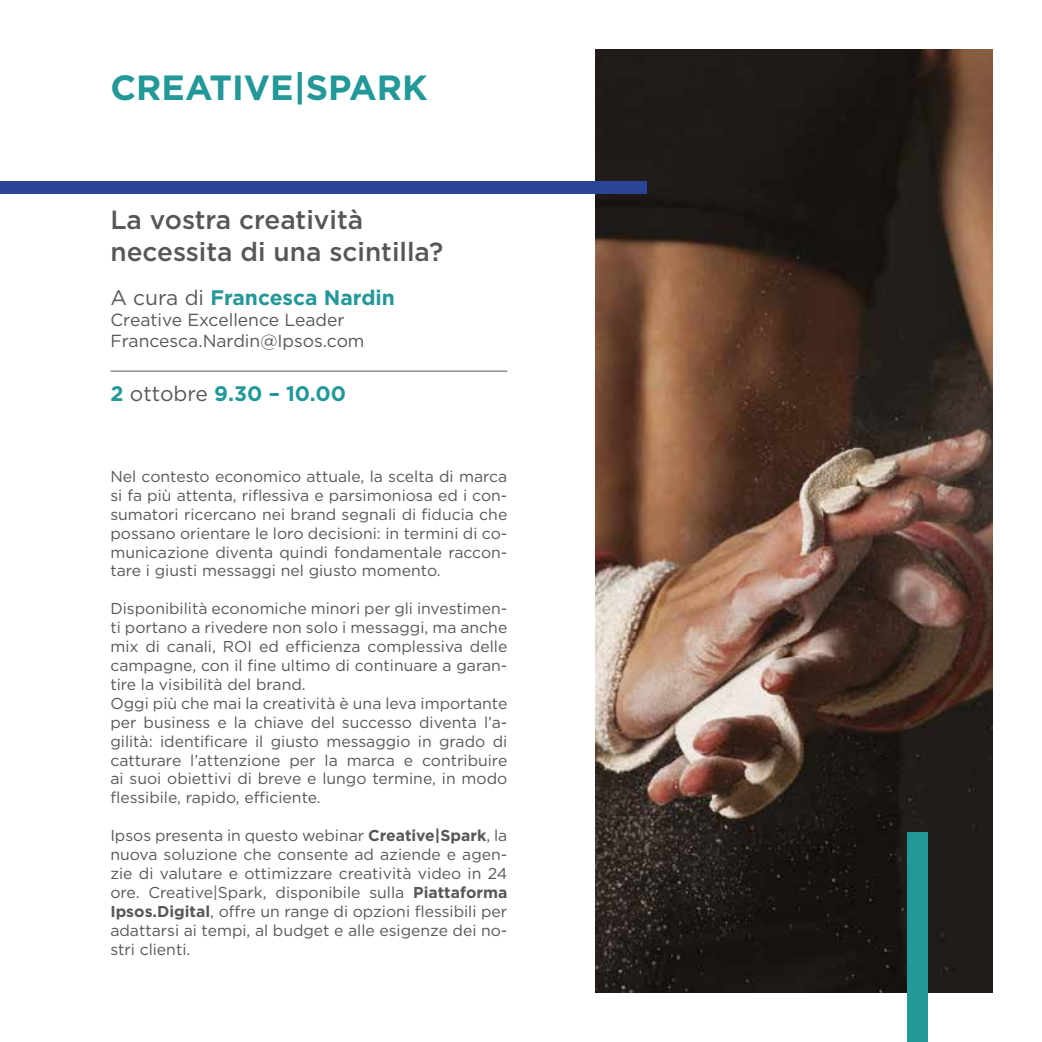
<style>
.page{position:relative;width:1042px;height:1042px;background:#fff}
.page>*{position:absolute;margin:0;border:0;box-sizing:border-box;transform-origin:0 0}
.t1{font:700 35px "Gotham";color:#239899}
.t2{font:500 26.25px/31.5px "Gotham";color:#575756}
.t3{font:700 21px "Gotham";color:#239899}
.t4{font:17.5px/21px "Gotham";color:#575756}
.t5{font:15.75px/18.9px "Gotham";color:#575756;text-align:justify}
.s1{font-weight:400;color:#575756}
.s2{font-weight:700}
</style>
<div class="page">
<img style="left:595px;top:50px;width:397px;height:942px">
<div style="left:0;top:181px;width:646px;height:13px;background:#2a4597"></div>
<div style="left:907px;top:832px;width:21px;height:210px;background:#239899"></div>
<hr style="left:110px;top:371px;width:397px;height:1px;background:#575756">
<h1 class="t1" style="left:110px;top:67px;width:319px">CREATIVE|SPARK</h1>
<h2 class="t2" style="left:110px;top:203px;width:334px">La vostra creatività necessita di una scintilla?</h2>
<h3 class="t3" style="left:110px;top:285px;width:286px"><span class="s1">A cura di</span> Francesca Nardin</h3>
<p class="t4" style="left:110px;top:309px;width:256px">Creative Excellence Leader<br>Francesca.Nardin@Ipsos.com</p>
<h3 class="t3" style="left:110px;top:382px;width:237px">2 <span class="s1">ottobre</span> 9.30 – 10.00</h3>
<p class="t5" style="left:110px;top:467px;width:398px">Nel contesto economico attuale, la scelta di marca si fa più attenta, riflessiva e parsimoniosa ed i con&shy;sumatori ricercano nei brand segnali di fiducia che possano orientare le loro decisioni: in termini di co&shy;municazione diventa quindi fondamentale raccon&shy;tare i giusti messaggi nel giusto momento.</p>
<p class="t5" style="left:110px;top:599px;width:398px;text-align:left">Disponibilità economiche minori per gli investimen&shy;ti portano a rivedere non solo i messaggi, ma anche mix di canali, ROI ed efficienza complessiva delle campagne, con il fine ultimo di continuare a garan&shy;tire la visibilità del brand.<br>Oggi più che mai la creatività è una leva importante per business e la chiave del successo diventa l’a&shy;gilità: identificare il giusto messaggio in grado di catturare l’attenzione per la marca e contribuire ai suoi obiettivi di breve e lungo termine, in modo flessibile, rapido, efficiente.</p>
<p class="t5" style="left:110px;top:826px;width:398px">Ipsos presenta in questo webinar <span class="s2">Creative|Spark</span>, la nuova soluzione che consente ad aziende e agen&shy;zie di valutare e ottimizzare creatività video in 24 ore. Creative|Spark, disponibile sulla <span class="s2">Piattaforma Ipsos.Digital</span>, offre un range di opzioni flessibili per adattarsi ai tempi, al budget e alle esigenze dei no&shy;stri clienti.</p>
</div>
